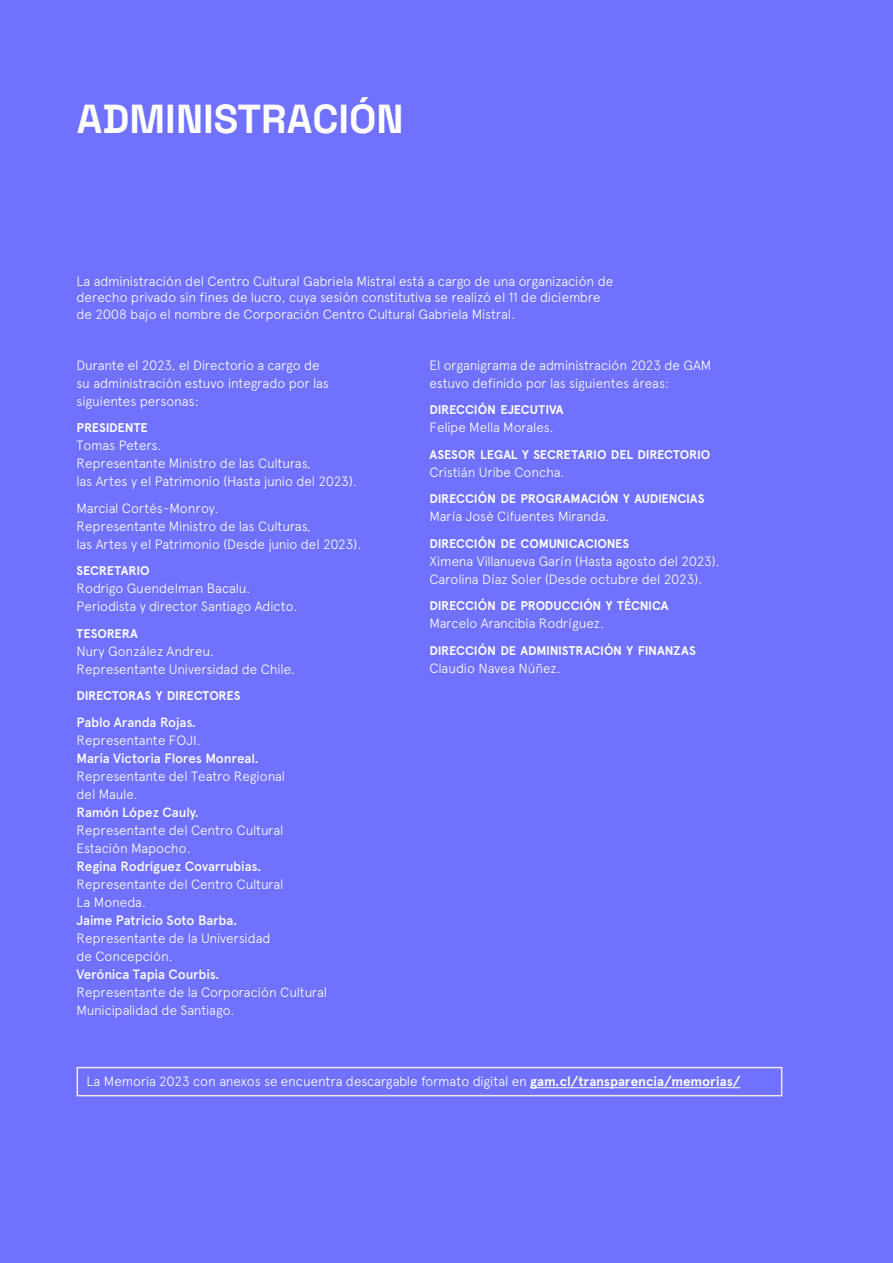
<style>
.page{position:relative;width:893px;height:1263px;background:#7071ff}
.page>*{position:absolute;margin:0;border:0;box-sizing:border-box;transform-origin:0 0}
.t1{font:300 40.5px "Space Grotesk";color:#fff}
.t2{font:300 13.5px/18px "Apercu";letter-spacing:-.01em;color:#fff}
.t3{font:500 13.5px "Apercu";letter-spacing:-.015em;color:#fff}
.t4{font:700 12.6px "Apercu";letter-spacing:-.01em;color:#fff}
.s1{font-weight:700}
</style>
<div class="page">
<hr style="left:530px;top:1087px;width:210px;height:1px;background:#fff">
<div style="left:77px;top:1067px;width:705px;height:29px;border:2px solid #eee9dd"></div>
<h1 class="t1" style="left:77px;top:90px;width:328px">ADMINISTRACIÓN</h1>
<p class="t2" style="left:77px;top:273px;width:538px;line-height:16.5px">La administración del Centro Cultural Gabriela Mistral está a cargo de una organización de derecho privado sin fines de lucro, cuya sesión constitutiva se realizó el 11 de diciembre de 2008 bajo el nombre de Corporación Centro Cultural Gabriela Mistral.</p>
<p class="t2" style="left:77px;top:356px;width:254px">Durante el 2023, el Directorio a cargo de su administración estuvo integrado por las siguientes personas:</p>
<p class="t4" style="left:77px;top:420px;width:73px">PRESIDENTE</p>
<p class="t2" style="left:77px;top:436px;width:282px">Tomas Peters.<br>Representante Ministro de las Culturas,<br>las Artes y el Patrimonio (Hasta junio del 2023).</p>
<p class="t2" style="left:77px;top:499px;width:286px">Marcial Cortés-Monroy.<br>Representante Ministro de las Culturas,<br>las Artes y el Patrimonio (Desde junio del 2023).</p>
<p class="t4" style="left:77px;top:563px;width:75px">SECRETARIO</p>
<p class="t2" style="left:77px;top:579px;width:223px">Rodrigo Guendelman Bacalu.<br>Periodista y director Santiago Adicto.</p>
<p class="t4" style="left:77px;top:626px;width:63px">TESORERA</p>
<p class="t2" style="left:77px;top:642px;width:220px">Nury González Andreu.<br>Representante Universidad de Chile.</p>
<p class="t4" style="left:77px;top:688px;width:165px">DIRECTORAS Y DIRECTORES</p>
<p class="t3" style="left:77px;top:714px;width:121px">Pablo Aranda Rojas.</p>
<p class="t2" style="left:77px;top:731px;width:125px">Representante FOJI.</p>
<p class="t3" style="left:77px;top:750px;width:184px">María Victoria Flores Monreal.</p>
<p class="t2" style="left:77px;top:767px;width:210px">Representante del Teatro Regional del Maule.</p>
<p class="t3" style="left:77px;top:804px;width:124px">Ramón López Cauly.</p>
<p class="t2" style="left:77px;top:821px;width:208px">Representante del Centro Cultural<br>Estación Mapocho.</p>
<p class="t3" style="left:77px;top:858px;width:186px">Regina Rodríguez Covarrubias.</p>
<p class="t2" style="left:77px;top:875px;width:208px">Representante del Centro Cultural<br>La Moneda.</p>
<p class="t3" style="left:77px;top:912px;width:162px">Jaime Patricio Soto Barba.</p>
<p class="t2" style="left:77px;top:929px;width:196px">Representante de la Universidad de Concepción.</p>
<p class="t3" style="left:77px;top:966px;width:145px">Verónica Tapia Courbis.</p>
<p class="t2" style="left:77px;top:983px;width:252px">Representante de la Corporación Cultural<br>Municipalidad de Santiago.</p>
<p class="t2" style="left:429px;top:356px;width:283px">El organigrama de administración 2023 de GAM estuvo definido por las siguientes áreas:</p>
<p class="t4" style="left:429px;top:402px;width:136px">DIRECCIÓN EJECUTIVA</p>
<p class="t2" style="left:429px;top:418px;width:126px">Felipe Mella Morales.</p>
<p class="t4" style="left:429px;top:447px;width:282px">ASESOR LEGAL Y SECRETARIO DEL DIRECTORIO</p>
<p class="t2" style="left:429px;top:463px;width:136px">Cristián Uribe Concha.</p>
<p class="t4" style="left:429px;top:491px;width:277px">DIRECCIÓN DE PROGRAMACIÓN Y AUDIENCIAS</p>
<p class="t2" style="left:429px;top:507px;width:181px">María José Cifuentes Miranda.</p>
<p class="t4" style="left:429px;top:536px;width:201px">DIRECCIÓN DE COMUNICACIONES</p>
<p class="t2" style="left:429px;top:552px;width:292px">Ximena Villanueva Garín (Hasta agosto del 2023).<br>Carolina Díaz Soler (Desde octubre del 2023).</p>
<p class="t4" style="left:429px;top:598px;width:241px">DIRECCIÓN DE PRODUCCIÓN Y TÉCNICA</p>
<p class="t2" style="left:429px;top:614px;width:176px">Marcelo Arancibia Rodríguez.</p>
<p class="t4" style="left:429px;top:643px;width:268px">DIRECCIÓN DE ADMINISTRACIÓN Y FINANZAS</p>
<p class="t2" style="left:429px;top:659px;width:133px">Claudio Navea Núñez.</p>
<p class="t2" style="left:87px;top:1072px;width:655px">La Memoria 2023 con anexos se encuentra descargable formato digital en <span class="s1">gam.cl/transparencia/memorias/</span></p>
</div>
